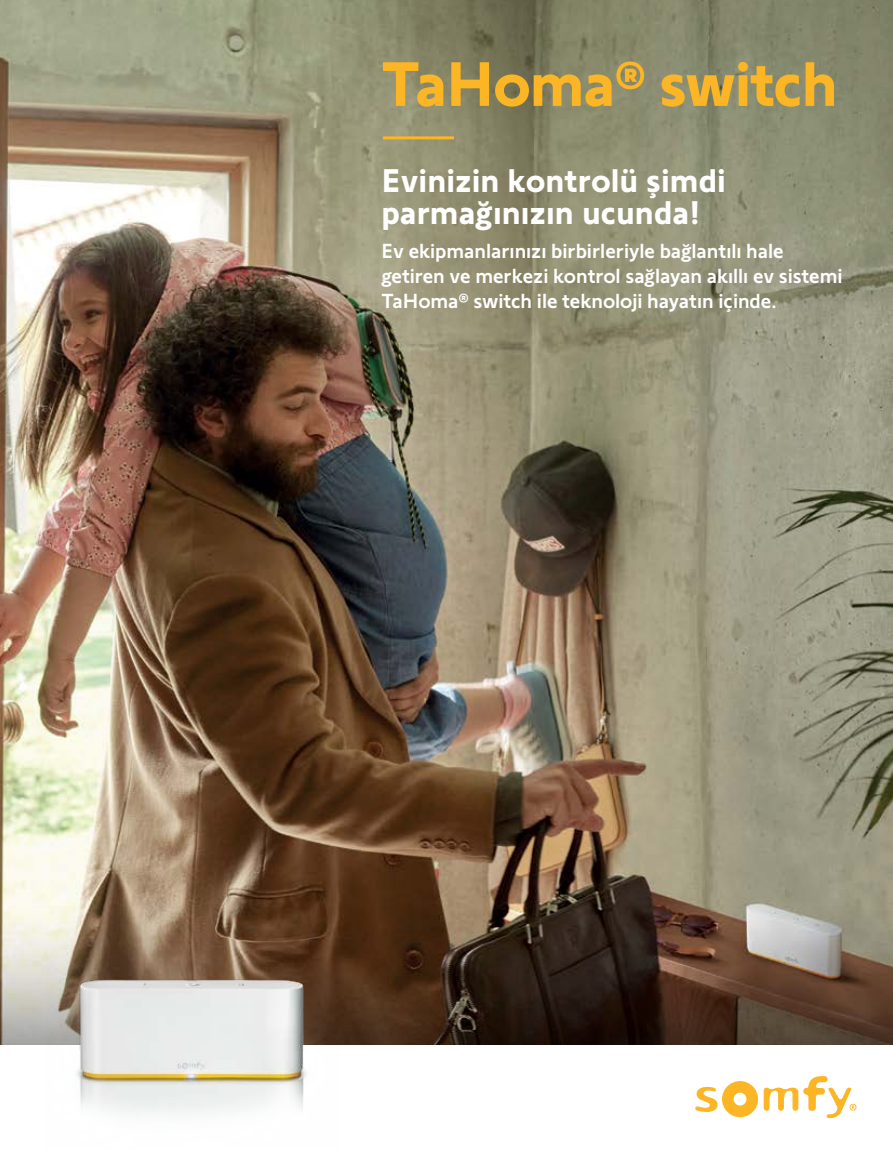
<style>
.page{position:relative;width:893px;height:1149px;background:#fff}
.page>*{position:absolute;margin:0;border:0;box-sizing:border-box;transform-origin:0 0}
.t1{font:700 64.5px "Somfy Sans";letter-spacing:-.02em;color:#fcb524}
.t2{font:700 33.75px/31.5px "Somfy Sans";color:#fff}
.t3{font:500 21px/25.2px "Somfy Sans";letter-spacing:-.005em;color:#fff}
</style>
<div class="page">
<img style="left:0;top:0;width:893px;height:885px">
<svg style="left:0;top:885px;width:893px;height:159px;background:#665242"></svg>
<hr style="left:383px;top:136px;width:71px;height:3px;background:#fcb524">
<svg style="left:695px;top:1076px;width:161px;height:41px"></svg>
<img style="left:46px;top:947px;width:293px;height:167px">
<h1 class="t1" style="left:381px;top:32px;width:458px">TaHoma® switch</h1>
<h2 class="t2" style="left:381px;top:161px;width:346px">Evinizin kontrolü şimdi parmağınızın ucunda!</h2>
<p class="t3" style="left:381px;top:236px;width:463px">Ev ekipmanlarınızı birbirleriyle bağlantılı hale getiren ve merkezi kontrol sağlayan akıllı ev sistemi<br>TaHoma® switch ile teknoloji hayatın içinde.</p>
</div>
